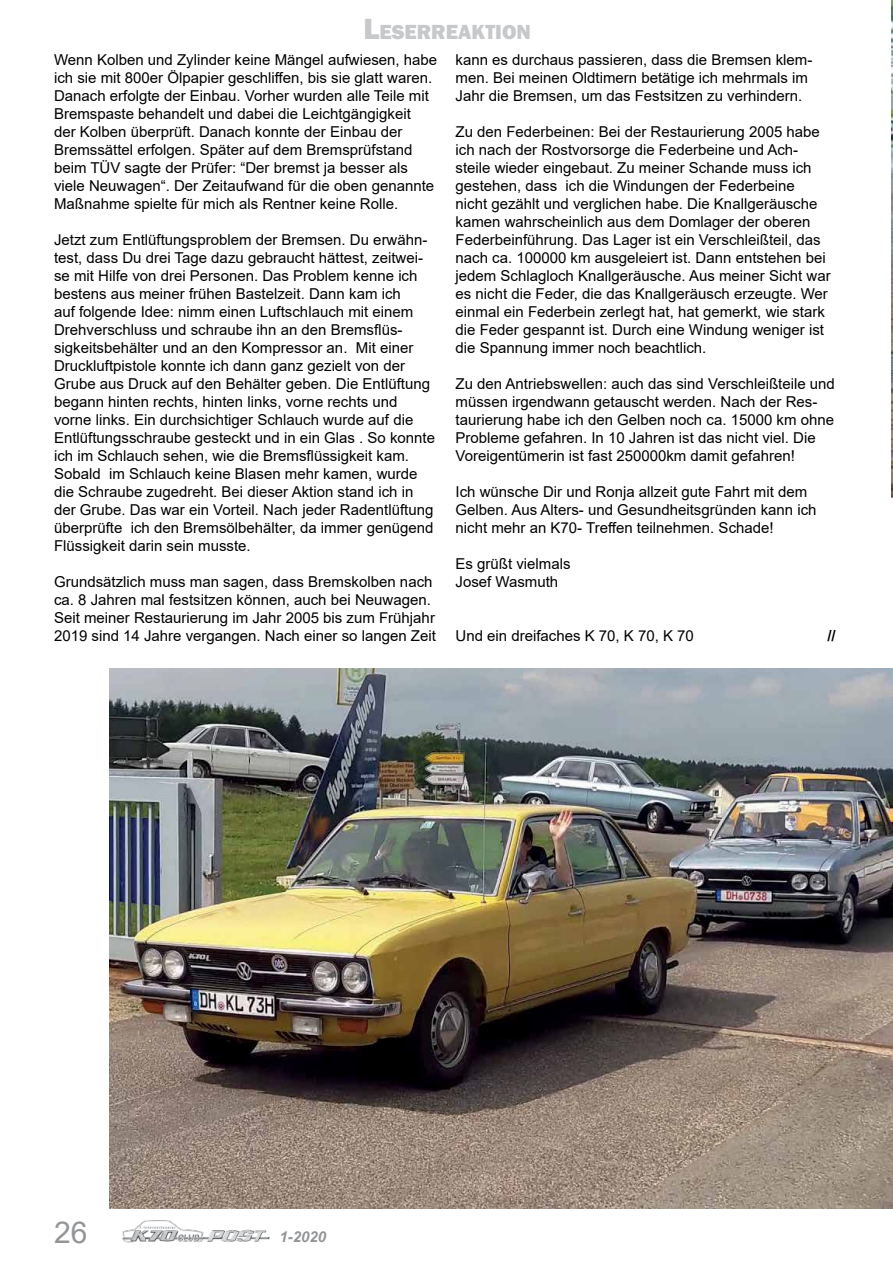
<style>
.page{position:relative;width:893px;height:1263px;background:#fff}
.page>*{position:absolute;margin:0;border:0;box-sizing:border-box;transform-origin:0 0}
.t1{font:30px "Arial";color:#939598}
.t2{font:800 21px "Franklin Gothic";color:#c7c8ca}
.t3{font:15px/18px "Arial";color:#000}
.t4{font:italic 700 15px "Arial";color:#939598}
.t5{font:900 15px "Arial";color:#000}
.s1{font-size:30px}
</style>
<div class="page">
<img style="left:109px;top:669px;width:784px;height:540px">
<img style="left:123px;top:1221px;width:146px;height:22px">
<img style="left:892px;top:0;width:1px;height:498px">
<h2 class="t2" style="left:363px;top:19px;width:169px"><span class="s1">L</span>ESERREAKTION</h2>
<p class="t3" style="left:54px;top:51px;width:385px">Wenn Kolben und Zylinder keine Mängel aufwiesen, habe ich sie mit 800er Ölpapier geschliffen, bis sie glatt waren.<br>Danach erfolgte der Einbau. Vorher wurden alle Teile mit Bremspaste behandelt und dabei die Leichtgängigkeit<br>der Kolben überprüft. Danach konnte der Einbau der Bremssättel erfolgen. Später auf dem Bremsprüfstand beim TÜV sagte der Prüfer: “Der bremst ja besser als viele Neuwagen“. Der Zeitaufwand für die oben genannte Maßnahme spielte für mich als Rentner keine Rolle.</p>
<p class="t3" style="left:54px;top:231px;width:383px">Jetzt zum Entlüftungsproblem der Bremsen. Du erwähn&shy;test, dass Du drei Tage dazu gebraucht hättest, zeitwei&shy;se mit Hilfe von drei Personen. Das Problem kenne ich bestens aus meiner frühen Bastelzeit. Dann kam ich<br>auf folgende Idee: nimm einen Luftschlauch mit einem Drehverschluss und schraube ihn an den Bremsflüs&shy;sigkeitsbehälter und an den Kompressor an. Mit einer Druckluftpistole konnte ich dann ganz gezielt von der Grube aus Druck auf den Behälter geben. Die Entlüftung begann hinten rechts, hinten links, vorne rechts und vorne links. Ein durchsichtiger Schlauch wurde auf die Entlüftungsschraube gesteckt und in ein Glas . So konnte ich im Schlauch sehen, wie die Bremsflüssigkeit kam.<br>Sobald im Schlauch keine Blasen mehr kamen, wurde die Schraube zugedreht. Bei dieser Aktion stand ich in der Grube. Das war ein Vorteil. Nach jeder Radentlüftung überprüfte ich den Bremsölbehälter, da immer genügend Flüssigkeit darin sein musste.</p>
<p class="t3" style="left:54px;top:573px;width:383px">Grundsätzlich muss man sagen, dass Bremskolben nach ca. 8 Jahren mal festsitzen können, auch bei Neuwagen.<br>Seit meiner Restaurierung im Jahr 2005 bis zum Frühjahr 2019 sind 14 Jahre vergangen. Nach einer so langen Zeit</p>
<p class="t3" style="left:455px;top:51px;width:358px">kann es durchaus passieren, dass die Bremsen klem&shy;men. Bei meinen Oldtimern betätige ich mehrmals im<br>Jahr die Bremsen, um das Festsitzen zu verhindern.</p>
<p class="t3" style="left:455px;top:123px;width:377px">Zu den Federbeinen: Bei der Restaurierung 2005 habe ich nach der Rostvorsorge die Federbeine und Ach&shy;steile wieder eingebaut. Zu meiner Schande muss ich gestehen, dass ich die Windungen der Federbeine<br>nicht gezählt und verglichen habe. Die Knallgeräusche kamen wahrscheinlich aus dem Domlager der oberen Federbeinführung. Das Lager ist ein Verschleißteil, das nach ca. 100000 km ausgeleiert ist. Dann entstehen bei jedem Schlagloch Knallgeräusche. Aus meiner Sicht war es nicht die Feder, die das Knallgeräusch erzeugte. Wer einmal ein Federbein zerlegt hat, hat gemerkt, wie stark die Feder gespannt ist. Durch eine Windung weniger ist die Spannung immer noch beachtlich.</p>
<p class="t3" style="left:455px;top:375px;width:381px">Zu den Antriebswellen: auch das sind Verschleißteile und müssen irgendwann getauscht werden. Nach der Res&shy;taurierung habe ich den Gelben noch ca. 15000 km ohne Probleme gefahren. In 10 Jahren ist das nicht viel. Die Voreigentümerin ist fast 250000km damit gefahren!</p>
<p class="t3" style="left:455px;top:483px;width:363px">Ich wünsche Dir und Ronja allzeit gute Fahrt mit dem<br>Gelben. Aus Alters- und Gesundheitsgründen kann ich nicht mehr an K70- Treffen teilnehmen. Schade!</p>
<p class="t3" style="left:455px;top:555px;width:117px">Es grüßt vielmals<br>Josef Wasmuth</p>
<p class="t3" style="left:455px;top:627px;width:240px">Und ein dreifaches K 70, K 70, K 70</p>
<p class="t5" style="left:827px;top:625px;width:10px">//</p>
<h1 class="t1" style="left:54px;top:1211px;width:35px">26</h1>
<p class="t4" style="left:280px;top:1226px;width:48px">1-2020</p>
</div>
